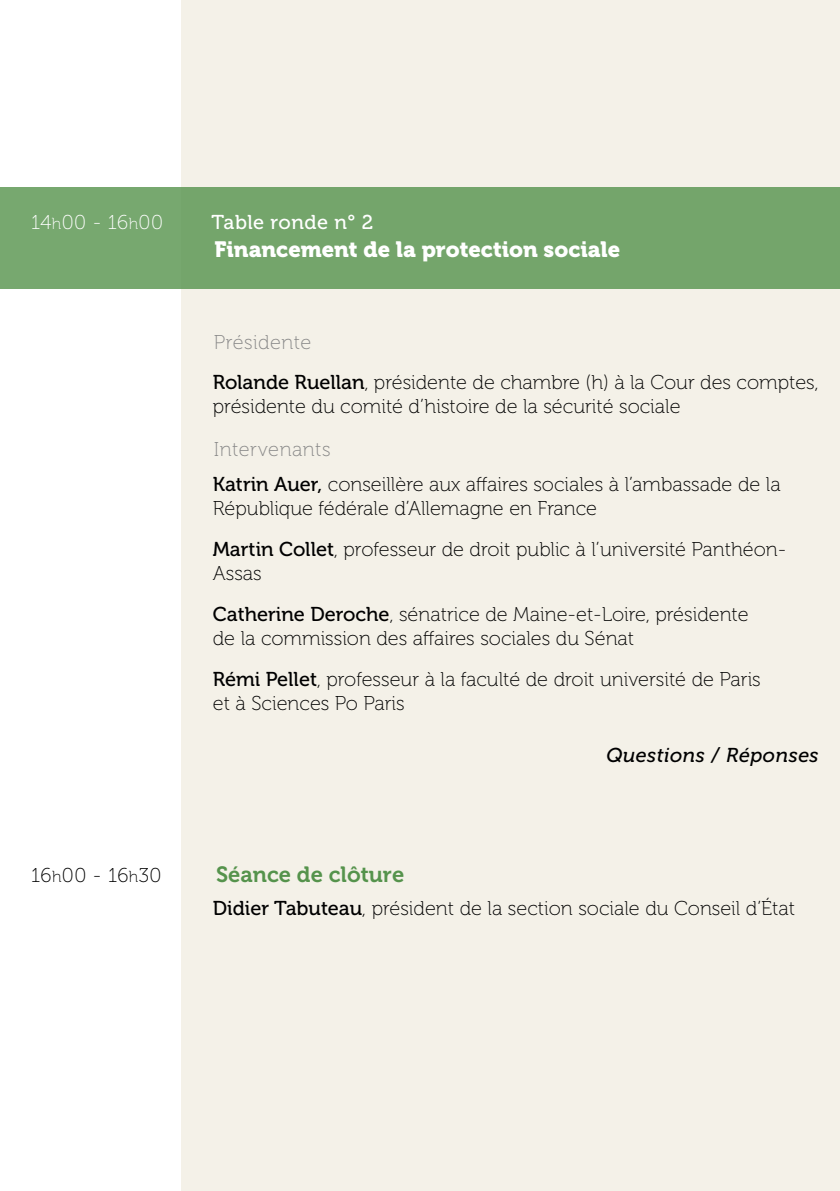
<style>
.page{position:relative;width:840px;height:1191px;background:#fff}
.page>*{position:absolute;margin:0;border:0;box-sizing:border-box;transform-origin:0 0}
.t1{font:22px "Museo 900";color:#fff}
.t2{font:22px "Museo 700";color:#55934c}
.t3{font:20px/41px "Museo 100";color:#000}
.t4{font:italic 20px "Museo 500";letter-spacing:.025em;color:#000}
.t5{font:20px "Museo 500";letter-spacing:.025em;color:#fff}
.t6{font:20px "Museo 100";letter-spacing:.02em;color:#fff}
.s1{font-size:16px}
.s2{color:#878787}
.s3{font-family:"Museo 500"}
</style>
<div class="page">
<div style="left:182px;top:0;width:657px;height:1191px;background:#f4f1e8"></div>
<div style="left:0;top:188px;width:839px;height:101px;background:#74a56b"></div>
<p class="t6" style="left:31px;top:212px;width:133px">14<span class="s1">h</span>00 - 16<span class="s1">h</span>00</p>
<p class="t5" style="left:211px;top:211px;width:163px">Table ronde n° 2</p>
<p class="t1" style="left:214px;top:237px;width:407px">Financement de la protection sociale</p>
<p class="t3" style="left:213px;top:323px;width:607px;line-height:39.6px"><span class="s2">Présidente<br></span><span class="s3">Rolande Ruellan</span>, présidente de chambre (h) à la Cour des comptes,</p>
<p class="t3" style="left:213px;top:386px;width:469px">présidente du comité d’histoire de la sécurité sociale</p>
<p class="t3" style="left:213px;top:431px;width:569px;line-height:35.4px"><span class="s2">Intervenants<br></span><span class="s3">Katrin Auer,</span> conseillère aux affaires sociales à l’ambassade de la</p>
<p class="t3" style="left:213px;top:488px;width:574px">République fédérale d’Allemagne en France<br><span class="s3">Martin Collet</span>, professeur de droit public à l’université Panthéon-</p>
<p class="t3" style="left:213px;top:553px;width:537px">Assas<br><span class="s3">Catherine Deroche</span>, sénatrice de Maine-et-Loire, présidente</p>
<p class="t3" style="left:213px;top:618px;width:549px">de la commission des affaires sociales du Sénat<br><span class="s3">Rémi Pellet</span>, professeur à la faculté de droit université de Paris</p>
<p class="t3" style="left:213px;top:683px;width:193px">et à Sciences Po Paris</p>
<p class="t4" style="left:606px;top:744px;width:214px">Questions / Réponses</p>
<p class="t3" style="left:31px;top:855px;width:132px">16<span class="s1">h</span>00 - 16<span class="s1">h</span>30</p>
<p class="t2" style="left:216px;top:862px;width:189px">Séance de clôture</p>
<p class="t3" style="left:213px;top:888px;width:583px"><span class="s3">Didier Tabuteau</span>, président de la section sociale du Conseil d’État</p>
</div>
